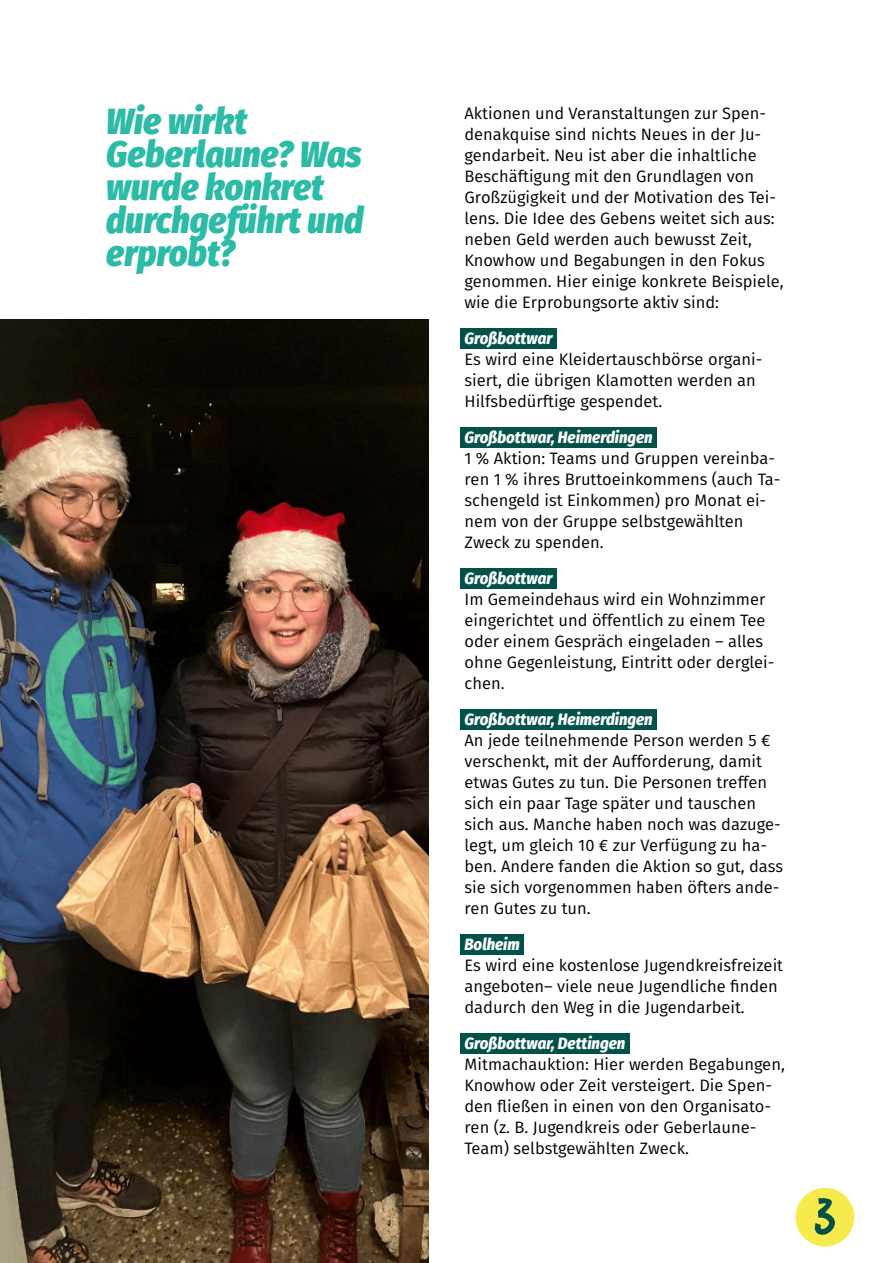
<style>
.page{position:relative;width:893px;height:1263px;background:#fff}
.page>*{position:absolute;margin:0;border:0;box-sizing:border-box;transform-origin:0 0}
.t1{font:51.9px "Rockinsoda";color:#035249}
.t2{font:italic 900 36px/33px "Fira Sans Condensed";color:#2bbba7}
.t3{font:16.5px/21px "Fira Sans";color:#000}
.t4{font:italic 800 16.5px "Fira Sans Condensed";color:#fff}
</style>
<div class="page">
<div style="left:795px;top:1188px;width:59px;height:58px;background:#f7ea4c;border-radius:50%"></div>
<div style="left:460px;top:328px;width:97px;height:20px;background:#035249"></div>
<div style="left:460px;top:427px;width:197px;height:20px;background:#035249"></div>
<div style="left:460px;top:568px;width:97px;height:20px;background:#035249"></div>
<div style="left:460px;top:709px;width:197px;height:20px;background:#035249"></div>
<div style="left:460px;top:934px;width:64px;height:20px;background:#035249"></div>
<div style="left:460px;top:1033px;width:169px;height:20px;background:#035249"></div>
<img style="left:0;top:320px;width:428px;height:943px">
<h2 class="t2" style="left:106px;top:105px;width:258px">Wie wirkt<br>Geberlaune? Was wurde konkret durchgeführt und erprobt?</h2>
<p class="t3" style="left:464px;top:103px;width:321px">Aktionen und Veranstaltungen zur Spen&shy;denakquise sind nichts Neues in der Ju&shy;gendarbeit. Neu ist aber die inhaltliche Beschäftigung mit den Grundlagen von Großzügigkeit und der Motivation des Tei&shy;lens. Die Idee des Gebens weitet sich aus: neben Geld werden auch bewusst Zeit, Knowhow und Begabungen in den Fokus genommen. Hier einige konkrete Beispiele, wie die Erprobungsorte aktiv sind:</p>
<p class="t4" style="left:464px;top:328px;width:89px">Großbottwar</p>
<p class="t3" style="left:464px;top:349px;width:299px">Es wird eine Kleidertauschbörse organi&shy;siert, die übrigen Klamotten werden an<br>Hilfsbedürftige gespendet.</p>
<p class="t4" style="left:464px;top:427px;width:190px">Großbottwar, Heimerdingen</p>
<p class="t3" style="left:464px;top:448px;width:317px">1 % Aktion: Teams und Gruppen vereinba&shy;ren 1 % ihres Bruttoeinkommens (auch Ta&shy;schengeld ist Einkommen) pro Monat ei&shy;nem von der Gruppe selbstgewählten Zweck zu spenden.</p>
<p class="t4" style="left:464px;top:568px;width:89px">Großbottwar</p>
<p class="t3" style="left:464px;top:589px;width:311px">Im Gemeindehaus wird ein Wohnzimmer eingerichtet und öffentlich zu einem Tee oder einem Gespräch eingeladen – alles ohne Gegenleistung, Eintritt oder derglei&shy;chen.</p>
<p class="t4" style="left:464px;top:709px;width:190px">Großbottwar, Heimerdingen</p>
<p class="t3" style="left:464px;top:730px;width:320px">An jede teilnehmende Person werden 5 € verschenkt, mit der Aufforderung, damit etwas Gutes zu tun. Die Personen treffen sich ein paar Tage später und tauschen sich aus. Manche haben noch was dazuge&shy;legt, um gleich 10 € zur Verfügung zu ha&shy;ben. Andere fanden die Aktion so gut, dass sie sich vorgenommen haben öfters ande&shy;ren Gutes zu tun.</p>
<p class="t4" style="left:464px;top:934px;width:57px">Bolheim</p>
<p class="t3" style="left:464px;top:955px;width:320px">Es wird eine kostenlose Jugendkreisfreizeit angeboten– viele neue Jugendliche finden dadurch den Weg in die Jugendarbeit.</p>
<p class="t4" style="left:464px;top:1033px;width:162px">Großbottwar, Dettingen</p>
<p class="t3" style="left:464px;top:1054px;width:322px">Mitmachauktion: Hier werden Begabungen, Knowhow oder Zeit versteigert. Die Spen&shy;den fließen in einen von den Organisato&shy;ren (z. B. Jugendkreis oder Geberlaune-Team) selbstgewählten Zweck.</p>
<h1 class="t1" style="left:814px;top:1193px;width:23px">3</h1>
</div>
